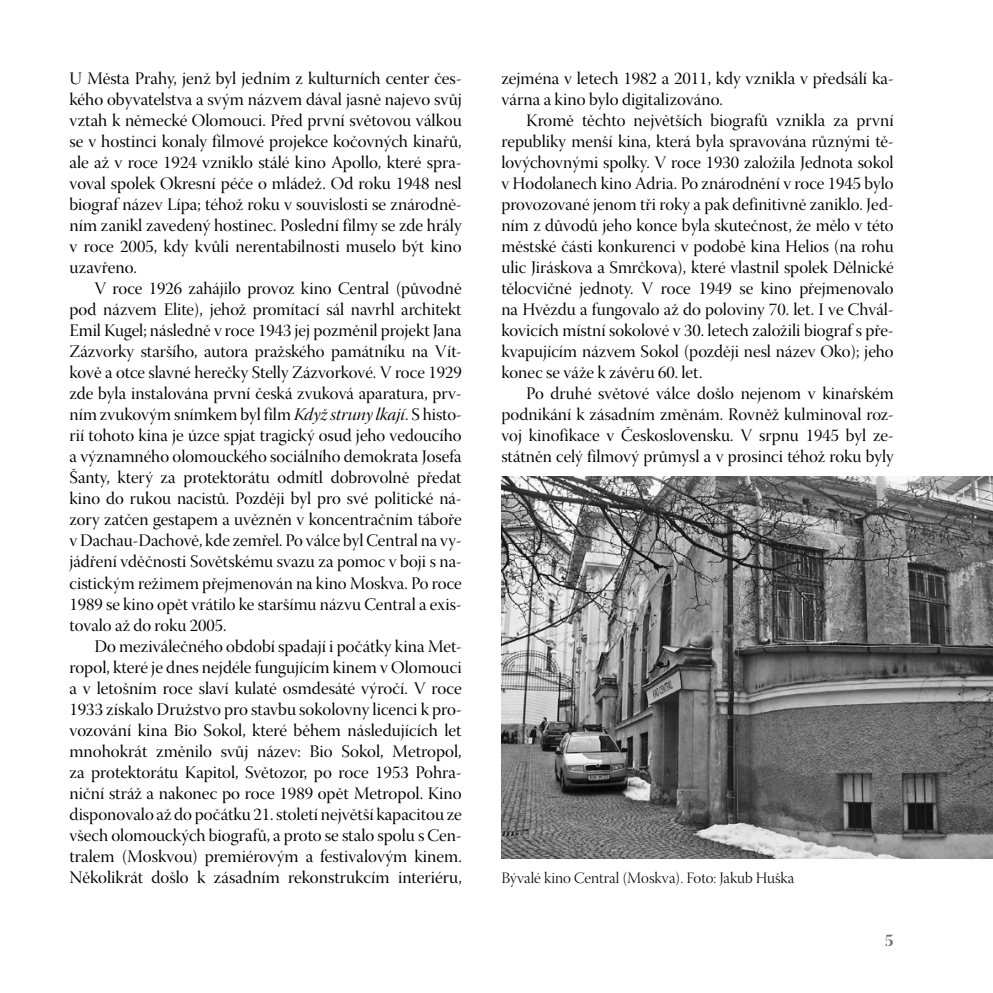
<style>
.page{position:relative;width:993px;height:993px;background:#fff}
.page>*{position:absolute;margin:0;border:0;box-sizing:border-box;transform-origin:0 0}
.t1{font:17.5px/21px "Warnock Pro Disp";color:#000;text-align:justify}
.t2{font:17.5px "Warnock Pro Bold Disp";color:#6f6f6f}
.t3{font:15.75px "Warnock Pro Light Disp";color:#000}
.s1{font-family:"Warnock Pro It Disp"}
</style>
<div class="page">
<img style="left:501px;top:476px;width:491px;height:382px">
<p class="t1" style="left:69px;top:70px;width:393px">U Města Prahy, jenž byl jedním z kulturních center čes&shy;kého obyvatelstva a svým názvem dával jasně najevo svůj vztah k německé Olomouci. Před první světovou válkou se v hostinci konaly filmové projekce kočovných kinařů, ale až v roce 1924 vzniklo stálé kino Apollo, které spra&shy;voval spolek Okresní péče o mládež. Od roku 1948 nesl biograf název Lípa; téhož roku v souvislosti se znárodně&shy;ním zanikl zavedený hostinec. Poslední filmy se zde hrály v roce 2005, kdy kvůli nerentabilnosti muselo být kino uzavřeno.</p>
<p class="t1" style="left:69px;top:280px;width:393px;text-indent:25px">V roce 1926 zahájilo provoz kino Central (původně pod názvem Elite), jehož promítací sál navrhl architekt Emil Kugel; následně v roce 1943 jej pozměnil projekt Jana Zázvorky staršího, autora pražského památníku na Vít&shy;kově a otce slavné herečky Stelly Zázvorkové. V roce 1929 zde byla instalována první česká zvuková aparatura, prv&shy;ním zvukovým snímkem byl film <span class="s1">Když struny lkají</span>. S histo&shy;rií tohoto kina je úzce spjat tragický osud jeho vedoucího a významného olomouckého sociálního demokrata Josefa Šanty, který za protektorátu odmítl dobrovolně předat kino do rukou nacistů. Později byl pro své politické ná&shy;zory zatčen gestapem a uvězněn v koncentračním táboře v Dachau-Dachově, kde zemřel. Po válce byl Central na vy&shy;jádření vděčnosti Sovětskému svazu za pomoc v boji s na&shy;cistickým režimem přejmenován na kino Moskva. Po roce 1989 se kino opět vrátilo ke staršímu názvu Central a exis&shy;tovalo až do roku 2005.</p>
<p class="t1" style="left:69px;top:637px;width:393px;text-indent:25px">Do meziválečného období spadají i počátky kina Met&shy;ropol, které je dnes nejdéle fungujícím kinem v Olomouci a v letošním roce slaví kulaté osmdesáté výročí. V roce 1933 získalo Družstvo pro stavbu sokolovny licenci k pro&shy;vozování kina Bio Sokol, které během následujících let mnohokrát změnilo svůj název: Bio Sokol, Metropol, za protektorátu Kapitol, Světozor, po roce 1953 Pohra&shy;niční stráž a nakonec po roce 1989 opět Metropol. Kino disponovalo až do počátku 21. století největší kapacitou ze všech olomouckých biografů, a proto se stalo spolu s Cen&shy;tralem (Moskvou) premiérovým a festivalovým kinem.<br>Několikrát došlo k zásadním rekonstrukcím interiéru,</p>
<p class="t1" style="left:501px;top:70px;width:393px">zejména v letech 1982 a 2011, kdy vznikla v předsálí ka&shy;várna a kino bylo digitalizováno.</p>
<p class="t1" style="left:501px;top:112px;width:393px;text-indent:25px">Kromě těchto největších biografů vznikla za první republiky menší kina, která byla spravována různými tě&shy;lovýchovnými spolky. V roce 1930 založila Jednota sokol v Hodolanech kino Adria. Po znárodnění v roce 1945 bylo provozované jenom tři roky a pak definitivně zaniklo. Jed&shy;ním z důvodů jeho konce byla skutečnost, že mělo v této městské části konkurenci v podobě kina Helios (na rohu ulic Jiráskova a Smrčkova), které vlastnil spolek Dělnické tělocvičné jednoty. V roce 1949 se kino přejmenovalo na Hvězdu a fungovalo až do poloviny 70. let. I ve Chvál&shy;kovicích místní sokolové v 30. letech založili biograf s pře&shy;kvapujícím názvem Sokol (později nesl název Oko); jeho konec se váže k závěru 60. let.</p>
<p class="t1" style="left:501px;top:385px;width:393px;text-indent:25px">Po druhé světové válce došlo nejenom v kinařském podnikání k zásadním změnám. Rovněž kulminoval roz&shy;voj kinofikace v Československu. V srpnu 1945 byl ze&shy;státněn celý filmový průmysl a v prosinci téhož roku byly</p>
<p class="t3" style="left:501px;top:868px;width:294px">Bývalé kino Central (Moskva). Foto: Jakub Huška</p>
<p class="t2" style="left:884px;top:929px;width:10px">5</p>
</div>
